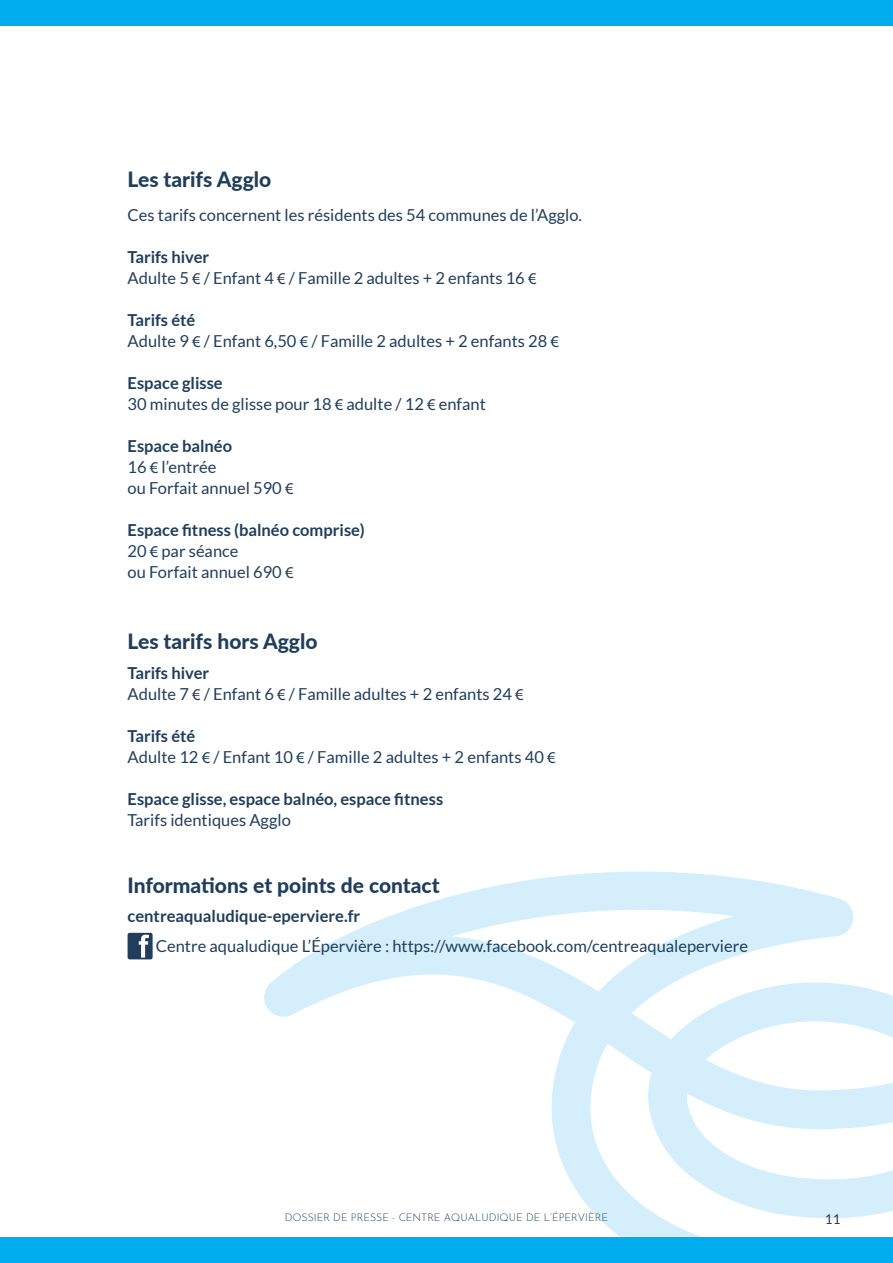
<style>
.page{position:relative;width:893px;height:1263px;background:#fff}
.page>*{position:absolute;margin:0;border:0;box-sizing:border-box;transform-origin:0 0}
.t1{font:800 21px "Lato";color:#203e5b}
.t2{font:16.5px "Lato";color:#203e5b}
.t3{font:700 16.5px "Lato";color:#203e5b}
.t4{font:13.5px "Lato";color:#203e5b}
.t5{font:300 10.5px "Josefin Sans";color:#203e5b}
.s1{font-family:"Myriad Pro"}
</style>
<div class="page">
<svg style="left:264px;top:871px;width:629px;height:366px"></svg>
<div style="left:0;top:0;width:893px;height:26px;background:#00aeef"></div>
<div style="left:0;top:1237px;width:893px;height:26px;background:#00aeef"></div>
<svg style="left:128px;top:933px;width:25px;height:26px"></svg>
<p class="t1" style="left:128px;top:164px;width:145px">Les tarifs Agglo</p>
<p class="t2" style="left:128px;top:206px;width:456px">Ces tarifs concernent les résidents des 54 communes de l’Agglo.</p>
<p class="t3" style="left:128px;top:247px;width:83px">Tarifs hiver</p>
<p class="t2" style="left:128px;top:269px;width:410px">Adulte 5 <span class="s1">€</span> / Enfant 4 <span class="s1">€</span> / Famille 2 adultes + 2 enfants 16 <span class="s1">€</span></p>
<p class="t3" style="left:128px;top:310px;width:69px">Tarifs été</p>
<p class="t2" style="left:128px;top:332px;width:433px">Adulte 9 <span class="s1">€</span> / Enfant 6,50 <span class="s1">€</span> / Famille 2 adultes + 2 enfants 28 <span class="s1">€</span></p>
<p class="t3" style="left:128px;top:373px;width:97px">Espace glisse</p>
<p class="t2" style="left:128px;top:395px;width:360px">30 minutes de glisse pour 18 <span class="s1">€</span> adulte / 12 <span class="s1">€</span> enfant</p>
<p class="t3" style="left:128px;top:436px;width:106px">Espace balnéo</p>
<p class="t2" style="left:128px;top:458px;width:90px">16 <span class="s1">€</span> l’entrée</p>
<p class="t2" style="left:128px;top:479px;width:167px">ou Forfait annuel 590 <span class="s1">€</span></p>
<p class="t3" style="left:128px;top:520px;width:239px">Espace fitness (balnéo comprise)</p>
<p class="t2" style="left:128px;top:542px;width:112px">20 <span class="s1">€</span> par séance</p>
<p class="t2" style="left:128px;top:563px;width:167px">ou Forfait annuel 690 <span class="s1">€</span></p>
<p class="t1" style="left:128px;top:626px;width:191px">Les tarifs hors Agglo</p>
<p class="t3" style="left:128px;top:663px;width:83px">Tarifs hiver</p>
<p class="t2" style="left:128px;top:684px;width:398px">Adulte 7 <span class="s1">€</span> / Enfant 6 <span class="s1">€</span> / Famille adultes + 2 enfants 24 <span class="s1">€</span></p>
<p class="t3" style="left:128px;top:726px;width:69px">Tarifs été</p>
<p class="t2" style="left:128px;top:747px;width:430px">Adulte 12 <span class="s1">€</span> / Enfant 10 <span class="s1">€</span> / Famille 2 adultes + 2 enfants 40 <span class="s1">€</span></p>
<p class="t3" style="left:128px;top:789px;width:317px">Espace glisse, espace balnéo, espace fitness</p>
<p class="t2" style="left:128px;top:810px;width:165px">Tarifs identiques Agglo</p>
<p class="t1" style="left:128px;top:870px;width:314px">Informations et points de contact</p>
<p class="t3" style="left:128px;top:907px;width:234px">centreaqualudique-eperviere.fr</p>
<p class="t2" style="left:156px;top:937px;width:594px">Centre aqualudique L’Épervière : https://www.facebook.com/centreaqualeperviere</p>
<p class="t5" style="left:285px;top:1209px;width:325px">DOSSIER DE PRESSE - CENTRE AQUALUDIQUE DE L’ÉPERVIÈRE</p>
<p class="t4" style="left:825px;top:1211px;width:17px">11</p>
</div>
